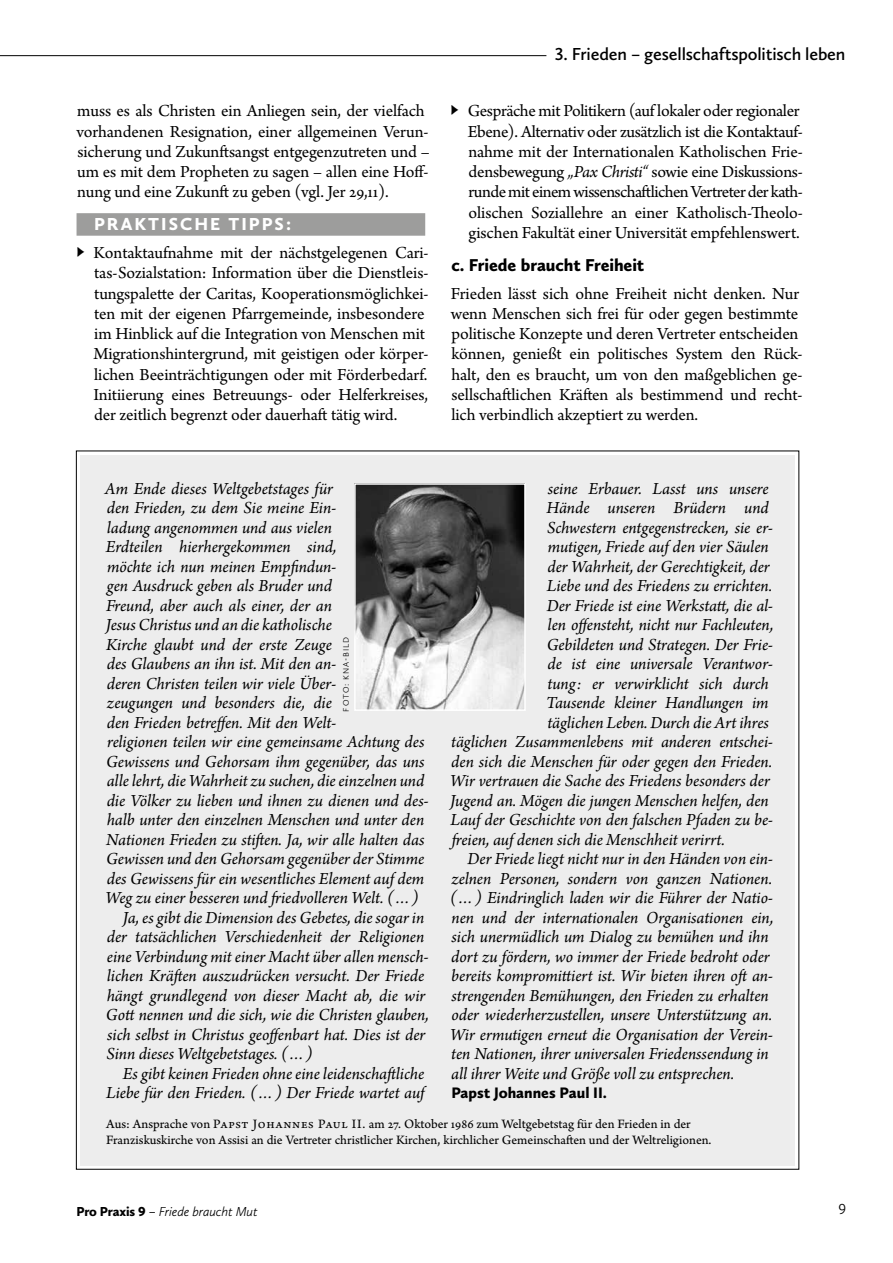
<style>
.page{position:relative;width:893px;height:1263px;background:#fff}
.page>*{position:absolute;margin:0;border:0;box-sizing:border-box;transform-origin:0 0}
.t1{font:600 18px "Calluna Sans";letter-spacing:-.01em;color:#000}
.t2{font:900 18px "Calluna Sans";letter-spacing:.115em;color:#fff}
.t3{font:italic 17.85px "Arno Pro";letter-spacing:-.005em;color:#000}
.t4{font:17.85px/20.2px "Arno Pro";letter-spacing:-.005em;color:#000}
.t5{font:900 17.85px "Calluna Sans";letter-spacing:-.005em;color:#000}
.t6{font:900 15.75px "Calluna Sans";color:#000}
.t7{font:300 15px "Calluna Sans";color:#000}
.t8{font:13.5px/15.8px "Arno Pro Sm Text";color:#000}
.t9{font:italic 300 13.5px "Calluna Sans";letter-spacing:-.01em;color:#000}
.t10{font:300 8.25px "Calluna Sans";letter-spacing:.115em;color:#000}
.s1{font-family:"Calluna Sans"}
.s2{font-style:italic}
.s3{font-weight:900;font-style:normal}
.s4{font-style:normal}
</style>
<div class="page">
<div style="left:77px;top:213px;width:348px;height:23px;background:#9d9d9c"></div>
<hr style="left:0;top:55px;width:546px;height:1px;background:#000">
<div style="left:81px;top:455px;width:714px;height:710px;background:#ededed"></div>
<img style="left:357px;top:486px;width:166px;height:222px">
<div style="left:354px;top:483px;width:172px;height:228px;border:2px solid #fff"></div>
<p class="t4" style="left:77px;top:102px;width:354px">muss es als Christen ein Anliegen sein, der vielfach vorhandenen Resignation, einer allgemeinen Verun&shy;sicherung und Zukunftsangst entgegenzutreten und – um es mit dem Propheten zu sagen – allen eine Hoff&shy;nung und eine Zukunft zu geben (vgl. Jer 29,11).</p>
<p class="t2" style="left:94px;top:213px;width:199px">PRAKTISCHE TIPPS:</p>
<p class="t4" style="left:94px;top:243px;width:337px;text-indent:-19px"><span class="s1">►</span> Kontaktaufnahme mit der nächstgelegenen Cari&shy;tas-Sozialstation: Information über die Dienstleis&shy;tungspalette der Caritas, Kooperationsmöglichkei&shy;ten mit der eigenen Pfarrgemeinde, insbesondere im Hinblick auf die Integration von Menschen mit Migrationshintergrund, mit geistigen oder körper&shy;lichen Beeinträchtigungen oder mit Förderbedarf.<br>Initiierung eines Betreuungs- oder Helferkreises, der zeitlich begrenzt oder dauerhaft tätig wird.</p>
<p class="t1" style="left:555px;top:43px;width:292px">3. Frieden – gesellschaftspolitisch leben</p>
<p class="t4" style="left:468px;top:102px;width:337px;text-indent:-19px"><span class="s1">►</span> Gespräche mit Politikern (auf lokaler oder regionaler Ebene). Alternativ oder zusätzlich ist die Kontaktauf&shy;nahme mit der Internationalen Katholischen Frie&shy;densbewegung <span class="s2">„Pax Christi“</span> sowie eine Diskussions&shy;runde mit einem wissenschaftlichen Vertreter der kath&shy;olischen Soziallehre an einer Katholisch-Theolo&shy;gischen Fakultät einer Universität empfehlenswert.</p>
<p class="t5" style="left:451px;top:254px;width:194px">c. Friede braucht Freiheit</p>
<p class="t4" style="left:451px;top:284px;width:353px">Frieden lässt sich ohne Freiheit nicht denken. Nur wenn Menschen sich frei für oder gegen bestimmte politische Konzepte und deren Vertreter entscheiden können, genießt ein politisches System den Rück&shy;halt, den es braucht, um von den maßgeblichen ge&shy;sellschaftlichen Kräften als bestimmend und recht&shy;lich verbindlich akzeptiert zu werden.</p>
<p class="t3" style="left:105px;top:478px;width:230px">Am Ende dieses Weltgebetstages für</p>
<p class="t3" style="left:107px;top:497px;width:231px">den Frieden, zu dem Sie meine Ein-</p>
<p class="t3" style="left:107px;top:517px;width:227px">ladung angenommen und aus vielen</p>
<p class="t3" style="left:106px;top:536px;width:232px">Erdteilen hierhergekommen sind,</p>
<p class="t3" style="left:107px;top:556px;width:231px">möchte ich nun meinen Empfindun-</p>
<p class="t3" style="left:107px;top:575px;width:227px">gen Ausdruck geben als Bruder und</p>
<p class="t3" style="left:106px;top:595px;width:227px">Freund, aber auch als einer, der an</p>
<p class="t3" style="left:106px;top:614px;width:228px">Jesus Christus und an die katholische</p>
<p class="t3" style="left:106px;top:634px;width:227px">Kirche glaubt und der erste Zeuge</p>
<p class="t3" style="left:107px;top:653px;width:231px">des Glaubens an ihn ist. Mit den an-</p>
<p class="t3" style="left:107px;top:673px;width:231px">deren Christen teilen wir viele Über-</p>
<p class="t3" style="left:107px;top:692px;width:226px">zeugungen und besonders die, die</p>
<p class="t3" style="left:107px;top:712px;width:231px">den Frieden betreffen. Mit den Welt-</p>
<p class="t3" style="left:107px;top:731px;width:319px">religionen teilen wir eine gemeinsame Achtung des</p>
<p class="t3" style="left:106px;top:751px;width:320px">Gewissens und Gehorsam ihm gegenüber, das uns</p>
<p class="t3" style="left:107px;top:770px;width:319px">alle lehrt, die Wahrheit zu suchen, die einzelnen und</p>
<p class="t3" style="left:107px;top:790px;width:323px">die Völker zu lieben und ihnen zu dienen und des-</p>
<p class="t3" style="left:107px;top:809px;width:319px">halb unter den einzelnen Menschen und unter den</p>
<p class="t3" style="left:106px;top:829px;width:320px">Nationen Frieden zu stiften. Ja, wir alle halten das</p>
<p class="t3" style="left:106px;top:848px;width:320px">Gewissen und den Gehorsam gegenüber der Stimme</p>
<p class="t3" style="left:107px;top:868px;width:319px">des Gewissens für ein wesentliches Element auf dem</p>
<p class="t3" style="left:106px;top:887px;width:315px">Weg zu einer besseren und friedvolleren Welt. (…)</p>
<p class="t3" style="left:123px;top:907px;width:303px">Ja, es gibt die Dimension des Gebetes, die sogar in</p>
<p class="t3" style="left:107px;top:926px;width:319px">der tatsächlichen Verschiedenheit der Religionen</p>
<p class="t3" style="left:107px;top:946px;width:323px">eine Verbindung mit einer Macht über allen mensch-</p>
<p class="t3" style="left:107px;top:965px;width:319px">lichen Kräften auszudrücken versucht. Der Friede</p>
<p class="t3" style="left:107px;top:985px;width:320px">hängt grundlegend von dieser Macht ab, die wir</p>
<p class="t3" style="left:106px;top:1004px;width:324px">Gott nennen und die sich, wie die Christen glauben,</p>
<p class="t3" style="left:107px;top:1024px;width:320px">sich selbst in Christus geoffenbart hat. Dies ist der</p>
<p class="t3" style="left:106px;top:1043px;width:208px">Sinn dieses Weltgebetstages. (…)</p>
<p class="t3" style="left:123px;top:1063px;width:303px">Es gibt keinen Frieden ohne eine leidenschaftliche</p>
<p class="t3" style="left:106px;top:1082px;width:320px">Liebe für den Frieden. (…) Der Friede wartet auf</p>
<p class="t3" style="left:548px;top:478px;width:222px">seine Erbauer. Lasst uns unsere</p>
<p class="t3" style="left:547px;top:497px;width:224px">Hände unseren Brüdern und</p>
<p class="t3" style="left:547px;top:517px;width:227px">Schwestern entgegenstrecken, sie er-</p>
<p class="t3" style="left:548px;top:536px;width:223px">mutigen, Friede auf den vier Säulen</p>
<p class="t3" style="left:547px;top:556px;width:224px">der Wahrheit, der Gerechtigkeit, der</p>
<p class="t3" style="left:547px;top:575px;width:227px">Liebe und des Friedens zu errichten.</p>
<p class="t3" style="left:547px;top:595px;width:228px">Der Friede ist eine Werkstatt, die al-</p>
<p class="t3" style="left:548px;top:614px;width:227px">len offensteht, nicht nur Fachleuten,</p>
<p class="t3" style="left:547px;top:634px;width:228px">Gebildeten und Strategen. Der Frie-</p>
<p class="t3" style="left:547px;top:653px;width:227px">de ist eine universale Verantwor-</p>
<p class="t3" style="left:548px;top:673px;width:223px">tung: er verwirklicht sich durch</p>
<p class="t3" style="left:546px;top:692px;width:224px">Tausende kleiner Handlungen im</p>
<p class="t3" style="left:548px;top:712px;width:223px">täglichen Leben. Durch die Art ihres</p>
<p class="t3" style="left:451px;top:731px;width:323px">täglichen Zusammenlebens mit anderen entschei-</p>
<p class="t3" style="left:451px;top:751px;width:322px">den sich die Menschen für oder gegen den Frieden.</p>
<p class="t3" style="left:450px;top:770px;width:321px">Wir vertrauen die Sache des Friedens besonders der</p>
<p class="t3" style="left:450px;top:790px;width:320px">Jugend an. Mögen die jungen Menschen helfen, den</p>
<p class="t3" style="left:451px;top:809px;width:324px">Lauf der Geschichte von den falschen Pfaden zu be-</p>
<p class="t3" style="left:452px;top:829px;width:275px">freien, auf denen sich die Menschheit verirrt.</p>
<p class="t3" style="left:468px;top:848px;width:307px">Der Friede liegt nicht nur in den Händen von ein-</p>
<p class="t3" style="left:451px;top:868px;width:322px">zelnen Personen, sondern von ganzen Nationen.</p>
<p class="t3" style="left:450px;top:887px;width:324px">(…) Eindringlich laden wir die Führer der Natio-</p>
<p class="t3" style="left:451px;top:907px;width:323px">nen und der internationalen Organisationen ein,</p>
<p class="t3" style="left:452px;top:926px;width:319px">sich unermüdlich um Dialog zu bemühen und ihn</p>
<p class="t3" style="left:451px;top:946px;width:320px">dort zu fördern, wo immer der Friede bedroht oder</p>
<p class="t3" style="left:451px;top:965px;width:323px">bereits kompromittiert ist. Wir bieten ihren oft an-</p>
<p class="t3" style="left:452px;top:985px;width:319px">strengenden Bemühungen, den Frieden zu erhalten</p>
<p class="t3" style="left:451px;top:1004px;width:322px">oder wiederherzustellen, unsere Unterstützung an.</p>
<p class="t3" style="left:450px;top:1024px;width:324px">Wir ermutigen erneut die Organisation der Verein-</p>
<p class="t3" style="left:451px;top:1043px;width:319px">ten Nationen, ihrer universalen Friedenssendung in</p>
<p class="t3" style="left:451px;top:1063px;width:284px">all ihrer Weite und Größe voll zu entsprechen.</p>
<p class="t6" style="left:451px;top:1083px;width:157px">Papst Johannes Paul II.</p>
<p class="t8" style="left:106px;top:1117px;width:607px">Aus: Ansprache von Papst Johannes Paul II. am 27. Oktober 1986 zum Weltgebetstag für den Frieden in der<br>Franziskuskirche von Assisi an die Vertreter christlicher Kirchen, kirchlicher Gemeinschaften und der Weltreligionen.</p>
<p class="t10" style="left:341px;top:711px;width:76px;rotate:-90deg">FOTO: KNA-BILD</p>
<p class="t9" style="left:77px;top:1203px;width:183px"><span class="s3">Pro Praxis 9</span> <span class="s4">–</span> Friede braucht Mut</p>
<p class="t7" style="left:838px;top:1200px;width:9px">9</p>
</div>
